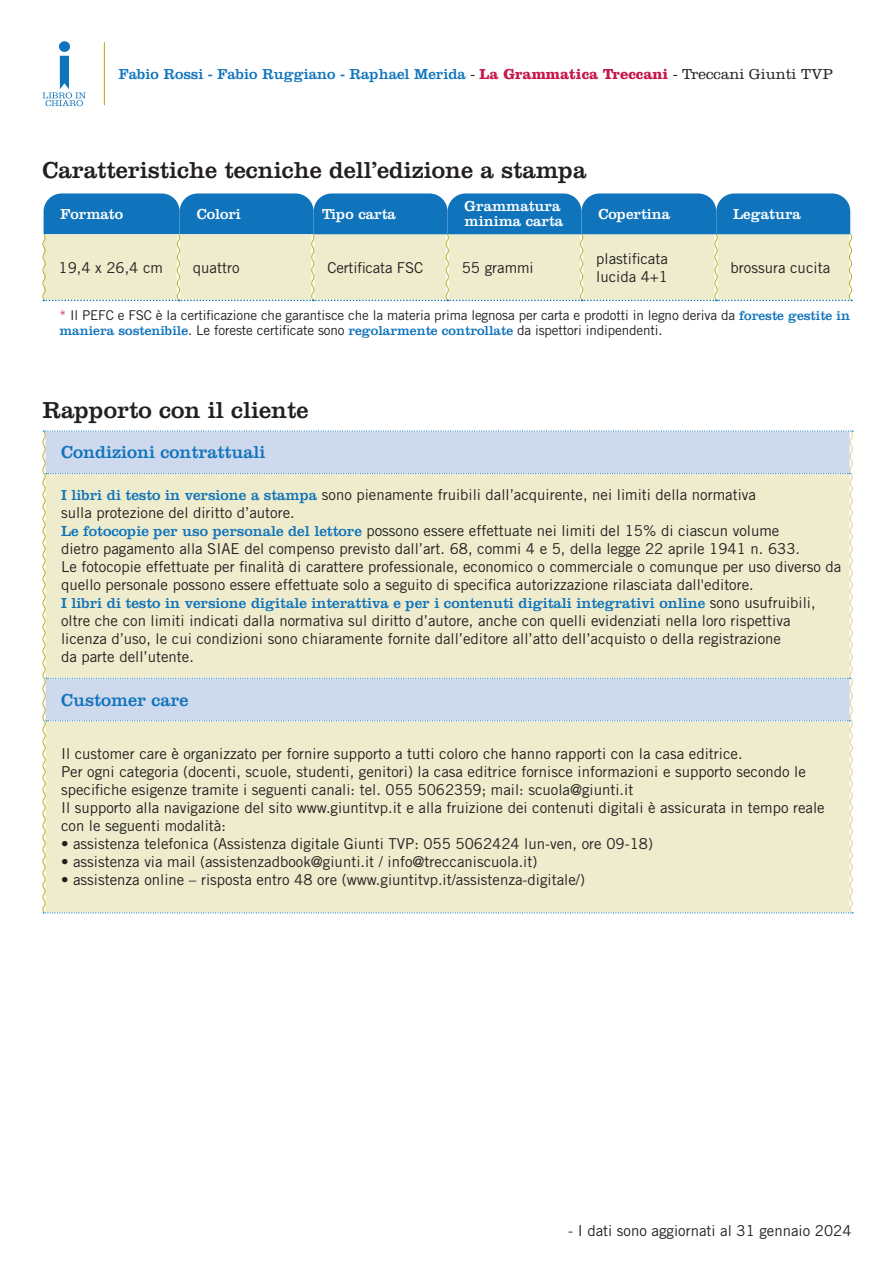
<style>
.page{position:relative;width:893px;height:1263px;background:#fff}
.page>*{position:absolute;margin:0;border:0;box-sizing:border-box;transform-origin:0 0}
.t1{font:24px "Clarendon LT Std";color:#231f20}
.t2{font:18px "Clarendon LT Std";color:#1074bc}
.t3{font:15px/18px "Trade Gothic LT Std";color:#231f20}
.t4{font:15px "Clarendon LT Std";color:#1074bc}
.t5{font:15px/15px "Clarendon LT Std";color:#fff}
.t6{font:13.5px/15px "Trade Gothic LT Std";letter-spacing:-.01em;color:#231f20}
.s1{font-weight:300;color:#231f20}
.s2{font-weight:700;color:#c5164a}
.s3{color:#c5164a}
.s4{font-family:"Clarendon LT Std";color:#1074bc}
.s5{font-family:"Trade Gothic LT Std";color:#231f20}
</style>
<div class="page">
<svg style="left:42px;top:430px;width:812px;height:483px;background:#e8e8d3"></svg>
<svg style="left:42px;top:193px;width:811px;height:108px;background:#9cbfc7"></svg>
<hr style="left:104px;top:42px;width:1px;height:63px;background:#bbb12a">
<div style="left:59px;top:41px;width:11px;height:11px;background:#1074bc;border-radius:50%"></div>
<svg style="left:43px;top:56px;width:43px;height:50px"></svg>
<p class="t4" style="left:119px;top:65px;width:715px">Fabio Rossi - Fabio Ruggiano - Raphael Merida <span class="s1">-</span> <span class="s2">La Grammatica Treccani</span> <span class="s1">- Treccani Giunti TVP</span></p>
<h1 class="t1" style="left:43px;top:155px;width:545px">Caratteristiche tecniche dell’edizione a stampa</h1>
<p class="t5" style="left:61px;top:206px;width:64px">Formato</p>
<p class="t5" style="left:197px;top:206px;width:46px">Colori</p>
<p class="t5" style="left:322px;top:206px;width:75px">Tipo carta</p>
<p class="t5" style="left:465px;top:199px;width:100px">Grammatura minima carta</p>
<p class="t5" style="left:598px;top:206px;width:73px">Copertina</p>
<p class="t5" style="left:733px;top:206px;width:69px">Legatura</p>
<p class="t3" style="left:59px;top:258px;width:106px">19,4 x 26,4 cm</p>
<p class="t3" style="left:193px;top:258px;width:48px">quattro</p>
<p class="t3" style="left:327px;top:258px;width:97px">Certificata FSC</p>
<p class="t3" style="left:462px;top:258px;width:74px">55 grammi</p>
<p class="t3" style="left:596px;top:249px;width:73px">plastificata lucida 4+1</p>
<p class="t3" style="left:731px;top:258px;width:101px">brossura cucita</p>
<p class="t6" style="left:60px;top:308px;width:792px"><span class="s3">*</span> Il PEFC e FSC è la certificazione che garantisce che la materia prima legnosa per carta e prodotti in legno deriva da <span class="s4">foreste gestite in maniera sostenibile</span>. Le foreste certificate sono <span class="s4">regolarmente controllate</span> da ispettori indipendenti.</p>
<h1 class="t1" style="left:43px;top:396px;width:267px">Rapporto con il cliente</h1>
<p class="t2" style="left:61px;top:442px;width:206px">Condizioni contrattuali</p>
<p class="t3" style="left:61px;top:486px;width:782px"><span class="s4">I libri di testo in versione a stampa</span> sono pienamente fruibili dall’acquirente, nei limiti della normativa<br>sulla protezione del diritto d’autore.<br><span class="s4">Le fotocopie per uso personale del lettore</span> possono essere effettuate nei limiti del 15% di ciascun volume<br>dietro pagamento alla SIAE del compenso previsto dall’art. 68, commi 4 e 5, della legge 22 aprile 1941 n. 633.<br>Le fotocopie effettuate per finalità di carattere professionale, economico o commerciale o comunque per uso diverso da quello personale possono essere effettuate solo a seguito di specifica autorizzazione rilasciata dall'editore.</p>
<p class="t4" style="left:61px;top:594px;width:756px">I libri di testo in versione digitale interattiva e per i contenuti digitali integrativi online <span class="s5">sono usufruibili,</span></p>
<p class="t3" style="left:61px;top:612px;width:731px">oltre che con limiti indicati dalla normativa sul diritto d’autore, anche con quelli evidenziati nella loro rispettiva licenza d’uso, le cui condizioni sono chiaramente fornite dall’editore all’atto dell’acquisto o della registrazione da parte dell’utente.</p>
<p class="t2" style="left:61px;top:689px;width:129px">Customer care</p>
<p class="t3" style="left:61px;top:745px;width:765px">Il customer care è organizzato per fornire supporto a tutti coloro che hanno rapporti con la casa editrice.<br>Per ogni categoria (docenti, scuole, studenti, genitori) la casa editrice fornisce informazioni e supporto secondo le specifiche esigenze tramite i seguenti canali: tel. 055 5062359; mail: scuola@giunti.it<br>Il supporto alla navigazione del sito www.giuntitvp.it e alla fruizione dei contenuti digitali è assicurata in tempo reale con le seguenti modalità:</p>
<p class="t3" style="left:61px;top:835px;width:593px">• assistenza telefonica (Assistenza digitale Giunti TVP: 055 5062424 lun-ven, ore 09-18)</p>
<p class="t3" style="left:61px;top:853px;width:478px">• assistenza via mail (assistenzadbook@giunti.it / info@treccaniscuola.it)</p>
<p class="t3" style="left:61px;top:871px;width:526px">• assistenza online – risposta entro 48 ore (www.giuntitvp.it/assistenza-digitale/)</p>
<p class="t3" style="left:568px;top:1221px;width:285px">- I dati sono aggiornati al 31 gennaio 2024</p>
</div>
